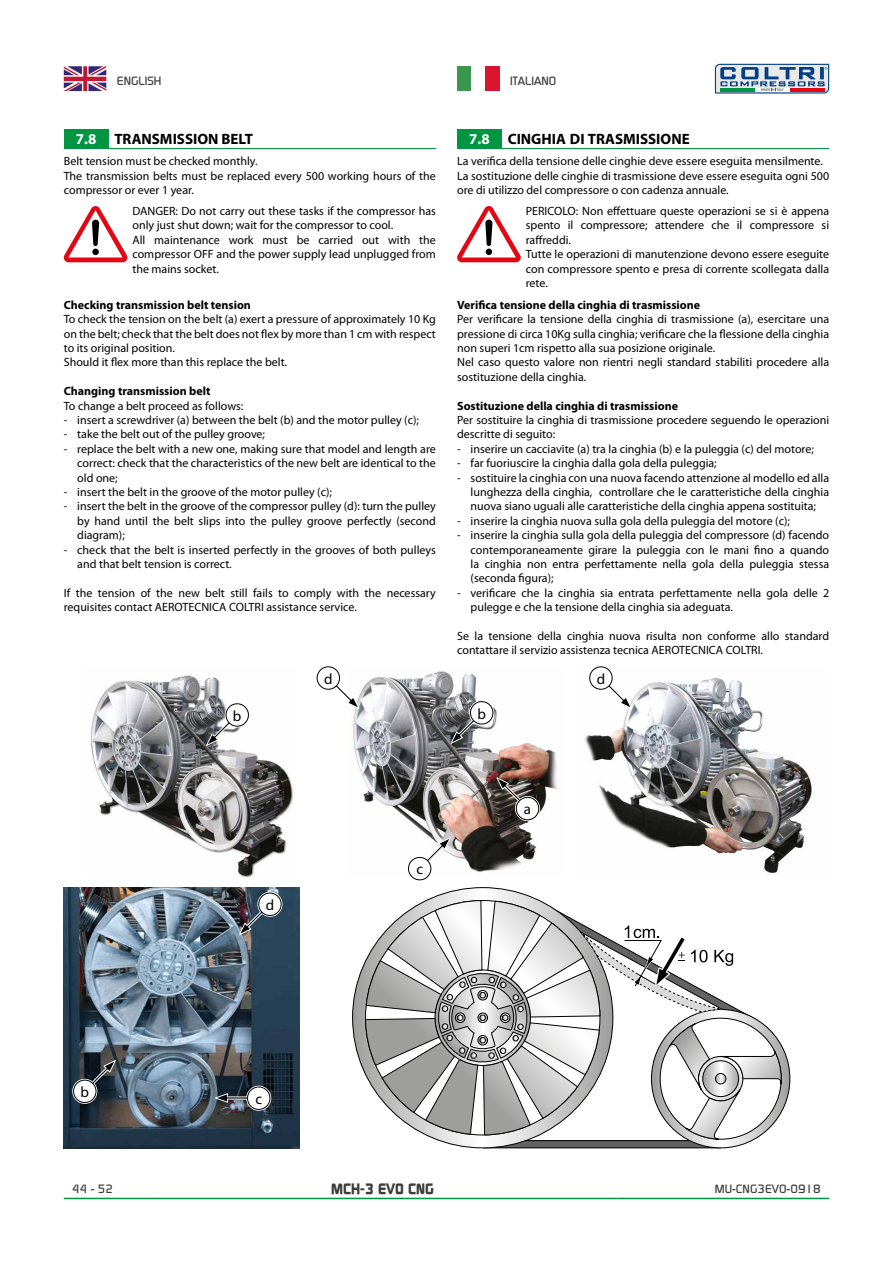
<style>
.page{position:relative;width:893px;height:1263px;background:#fff}
.page>*{position:absolute;margin:0;border:0;box-sizing:border-box;transform-origin:0 0}
.t1{font:700 15px "Myriad Pro";color:#000}
.t2{font:700 15px "Continuum";color:#3c3c3b}
.t3{font:15px "Myriad Pro";color:#000}
.t4{font:12px/14.4px "Myriad Pro";color:#000}
.t5{font:700 12px "Myriad Pro";color:#000}
.t6{font:500 12px "Continuum";color:#3c3c3b}
.s1{color:#fff}
</style>
<div class="page">
<hr style="left:64px;top:1198px;width:85px;height:1px;background:#009641">
<hr style="left:149px;top:1198px;width:468px;height:1px;background:#009641">
<hr style="left:617px;top:1198px;width:212px;height:1px;background:#009641">
<svg style="left:715px;top:64px;width:114px;height:30px;background:#91a2b7"></svg>
<img style="left:353px;top:671px;width:204px;height:206px">
<img style="left:585px;top:669px;width:227px;height:204px">
<img style="left:91px;top:675px;width:203px;height:203px">
<div style="left:316px;top:665px;width:25px;height:25px;border:2px solid #fff;border-radius:50%"></div>
<svg style="left:334px;top:676px;width:27px;height:34px"></svg>
<div style="left:317px;top:667px;width:23px;height:22px;background:#fff;border-radius:50%"></div>
<div style="left:317px;top:666px;width:23px;height:24px;border:1px solid #000;border-radius:50%"></div>
<svg style="left:589px;top:666px;width:23px;height:24px"></svg>
<div style="left:588px;top:665px;width:25px;height:25px;border:2px solid #fff;border-radius:50%"></div>
<svg style="left:599px;top:676px;width:34px;height:34px"></svg>
<div style="left:590px;top:667px;width:22px;height:22px;background:#fff;border-radius:50%"></div>
<div style="left:589px;top:666px;width:23px;height:24px;border:1px solid #000;border-radius:50%"></div>
<div style="left:407px;top:856px;width:25px;height:25px;border:2px solid #fff;border-radius:50%"></div>
<svg style="left:418px;top:836px;width:34px;height:34px"></svg>
<div style="left:408px;top:857px;width:23px;height:23px;background:#fff;border-radius:50%"></div>
<div style="left:408px;top:857px;width:23px;height:23px;border:1px solid #000;border-radius:50%"></div>
<div style="left:515px;top:796px;width:25px;height:25px;border:2px solid #fff;border-radius:50%"></div>
<svg style="left:495px;top:776px;width:34px;height:34px"></svg>
<div style="left:516px;top:797px;width:23px;height:23px;background:#fff;border-radius:50%"></div>
<div style="left:516px;top:797px;width:23px;height:23px;border:1px solid #000;border-radius:50%"></div>
<div style="left:469px;top:700px;width:25px;height:25px;border:2px solid #fff;border-radius:50%"></div>
<svg style="left:449px;top:711px;width:34px;height:34px"></svg>
<div style="left:470px;top:702px;width:23px;height:22px;background:#fff;border-radius:50%"></div>
<div style="left:470px;top:701px;width:23px;height:23px;border:1px solid #000;border-radius:50%"></div>
<svg style="left:226px;top:703px;width:23px;height:23px"></svg>
<div style="left:225px;top:702px;width:25px;height:25px;border:2px solid #fff;border-radius:50%"></div>
<svg style="left:205px;top:713px;width:34px;height:34px"></svg>
<div style="left:226px;top:704px;width:22px;height:22px;background:#fff;border-radius:50%"></div>
<div style="left:226px;top:703px;width:23px;height:23px;border:1px solid #000;border-radius:50%"></div>
<svg style="left:352px;top:887px;width:188px;height:188px"></svg>
<svg style="left:365px;top:900px;width:425px;height:248px"></svg>
<img style="left:64px;top:887px;width:235px;height:261px">
<svg style="left:73px;top:1080px;width:23px;height:23px"></svg>
<div style="left:72px;top:1079px;width:25px;height:25px;border:2px solid #fff;border-radius:50%"></div>
<svg style="left:83px;top:1059px;width:34px;height:34px"></svg>
<div style="left:74px;top:1080px;width:22px;height:22px;background:#fff;border-radius:50%"></div>
<div style="left:73px;top:1080px;width:23px;height:23px;border:1px solid #000;border-radius:50%"></div>
<div style="left:257px;top:892px;width:25px;height:25px;border:2px solid #fff;border-radius:50%"></div>
<svg style="left:238px;top:902px;width:34px;height:34px"></svg>
<div style="left:259px;top:893px;width:22px;height:22px;background:#fff;border-radius:50%"></div>
<div style="left:258px;top:893px;width:24px;height:23px;border:1px solid #000;border-radius:50%"></div>
<svg style="left:247px;top:1087px;width:23px;height:23px"></svg>
<div style="left:246px;top:1086px;width:25px;height:25px;border:2px solid #fff;border-radius:50%"></div>
<svg style="left:213px;top:1093px;width:35px;height:10px"></svg>
<div style="left:248px;top:1087px;width:22px;height:22px;background:#fff;border-radius:50%"></div>
<div style="left:247px;top:1086px;width:23px;height:24px;border:1px solid #000;border-radius:50%"></div>
<svg style="left:64px;top:66px;width:42px;height:25px"></svg>
<div style="left:64px;top:129px;width:44px;height:19px;background:#009641"></div>
<hr style="left:64px;top:148px;width:44px;height:1px;background:#009641">
<hr style="left:108px;top:148px;width:328px;height:1px;background:#009641">
<svg style="left:64px;top:206px;width:63px;height:56px"></svg>
<div style="left:457px;top:66px;width:14px;height:25px;background:#3b974e"></div>
<div style="left:485px;top:66px;width:15px;height:25px;background:#d8142f"></div>
<div style="left:457px;top:129px;width:45px;height:19px;background:#009641"></div>
<hr style="left:457px;top:148px;width:45px;height:1px;background:#009641">
<hr style="left:502px;top:148px;width:327px;height:1px;background:#009641">
<svg style="left:457px;top:206px;width:64px;height:56px"></svg>
<p class="t6" style="left:117px;top:73px;width:46px">ENGLISH</p>
<p class="t6" style="left:510px;top:73px;width:48px">ITALIANO</p>
<p class="t1" style="left:76px;top:129px;width:179px"><span class="s1">7.8</span> TRANSMISSION BELT</p>
<p class="t1" style="left:469px;top:129px;width:222px"><span class="s1">7.8</span> CINGHIA DI TRASMISSIONE</p>
<p class="t4" style="left:64px;top:154px;width:374px">Belt tension must be checked monthly.<br>The transmission belts must be replaced every 500 working hours of the compressor or ever 1 year.</p>
<p class="t4" style="left:457px;top:154px;width:374px">La verifica della tensione delle cinghie deve essere eseguita mensilmente.<br>La sostituzione delle cinghie di trasmissione deve essere eseguita ogni 500 ore di utilizzo del compressore o con cadenza annuale.</p>
<p class="t4" style="left:132px;top:204px;width:305px">DANGER: Do not carry out these tasks if the compressor has only just shut down; wait for the compressor to cool.<br>All maintenance work must be carried out with the compressor OFF and the power supply lead unplugged from the mains socket.</p>
<p class="t4" style="left:526px;top:204px;width:305px">PERICOLO: Non effettuare queste operazioni se si è appena spento il compressore; attendere che il compressore si raffreddi.<br>Tutte le operazioni di manutenzione devono essere eseguite con compressore spento e presa di corrente scollegata dalla rete.</p>
<p class="t5" style="left:64px;top:297px;width:189px">Checking transmission belt tension</p>
<p class="t4" style="left:64px;top:312px;width:374px">To check the tension on the belt (a) exert a pressure of approximately 10 Kg on the belt; check that the belt does not flex by more than 1 cm with respect to its original position.<br>Should it flex more than this replace the belt.</p>
<p class="t5" style="left:64px;top:383px;width:148px">Changing transmission belt</p>
<p class="t4" style="left:64px;top:398px;width:181px">To change a belt proceed as follows:</p>
<p class="t4" style="left:64px;top:413px;width:357px">- insert a screwdriver (a) between the belt (b) and the motor pulley (c);</p>
<p class="t4" style="left:64px;top:427px;width:203px">- take the belt out of the pulley groove;</p>
<p class="t4" style="left:77px;top:441px;width:360px;text-align:justify;text-indent:-14px">- replace the belt with a new one, making sure that model and length are correct: check that the characteristics of the new belt are identical to the old one;</p>
<p class="t4" style="left:64px;top:485px;width:270px">- insert the belt in the groove of the motor pulley (c);</p>
<p class="t4" style="left:77px;top:499px;width:360px;text-align:justify;text-indent:-14px">- insert the belt in the groove of the compressor pulley (d): turn the pulley by hand until the belt slips into the pulley groove perfectly (second diagram);</p>
<p class="t4" style="left:77px;top:542px;width:360px;text-indent:-14px">- check that the belt is inserted perfectly in the grooves of both pulleys and that belt tension is correct.</p>
<p class="t4" style="left:64px;top:585px;width:374px">If the tension of the new belt still fails to comply with the necessary requisites contact AEROTECNICA COLTRI assistance service.</p>
<p class="t5" style="left:457px;top:297px;width:245px">Verifica tensione della cinghia di trasmissione</p>
<p class="t4" style="left:457px;top:312px;width:374px">Per verificare la tensione della cinghia di trasmissione (a), esercitare una pressione di circa 10Kg sulla cinghia; verificare che la flessione della cinghia non superi 1cm rispetto alla sua posizione originale.<br>Nel caso questo valore non rientri negli standard stabiliti procedere alla sostituzione della cinghia.</p>
<p class="t5" style="left:457px;top:398px;width:222px">Sostituzione della cinghia di trasmissione</p>
<p class="t4" style="left:457px;top:413px;width:374px">Per sostituire la cinghia di trasmissione procedere seguendo le operazioni descritte di seguito:</p>
<p class="t4" style="left:457px;top:441px;width:358px">- inserire un cacciavite (a) tra la cinghia (b) e la puleggia (c) del motore;</p>
<p class="t4" style="left:457px;top:456px;width:261px">- far fuoriuscire la cinghia dalla gola della puleggia;</p>
<p class="t4" style="left:471px;top:470px;width:360px;text-align:justify;text-indent:-14px">- sostituire la cinghia con una nuova facendo attenzione al modello ed alla lunghezza della cinghia, controllare che le caratteristiche della cinghia nuova siano uguali alle caratteristiche della cinghia appena sostituita;</p>
<p class="t4" style="left:457px;top:513px;width:334px">- inserire la cinghia nuova sulla gola della puleggia del motore (c);</p>
<p class="t4" style="left:471px;top:528px;width:360px;text-align:justify;text-indent:-14px">- inserire la cinghia sulla gola della puleggia del compressore (d) facendo contemporaneamente girare la puleggia con le mani fino a quando la cinghia non entra perfettamente nella gola della puleggia stessa (seconda figura);</p>
<p class="t4" style="left:471px;top:585px;width:360px;text-indent:-14px">- verificare che la cinghia sia entrata perfettamente nella gola delle 2 pulegge e che la tensione della cinghia sia adeguata.</p>
<p class="t4" style="left:457px;top:629px;width:374px">Se la tensione della cinghia nuova risulta non conforme allo standard contattare il servizio assistenza tecnica AEROTECNICA COLTRI.</p>
<p class="t3" style="left:324px;top:670px;width:10px">d</p>
<p class="t3" style="left:597px;top:670px;width:10px">d</p>
<p class="t3" style="left:81px;top:1083px;width:10px">b</p>
<p class="t3" style="left:233px;top:706px;width:10px">b</p>
<p class="t3" style="left:477px;top:704px;width:10px">b</p>
<p class="t3" style="left:266px;top:896px;width:10px">d</p>
<p class="t3" style="left:416px;top:860px;width:8px">c</p>
<p class="t3" style="left:524px;top:800px;width:9px">a</p>
<p class="t3" style="left:255px;top:1090px;width:8px">c</p>
<p class="t6" style="left:72px;top:1181px;width:42px">44 - 52</p>
<p class="t2" style="left:331px;top:1178px;width:104px">MCH-3 EVO CNG</p>
<p class="t6" style="left:715px;top:1181px;width:107px">MU-CNG3EVO-0918</p>
</div>
